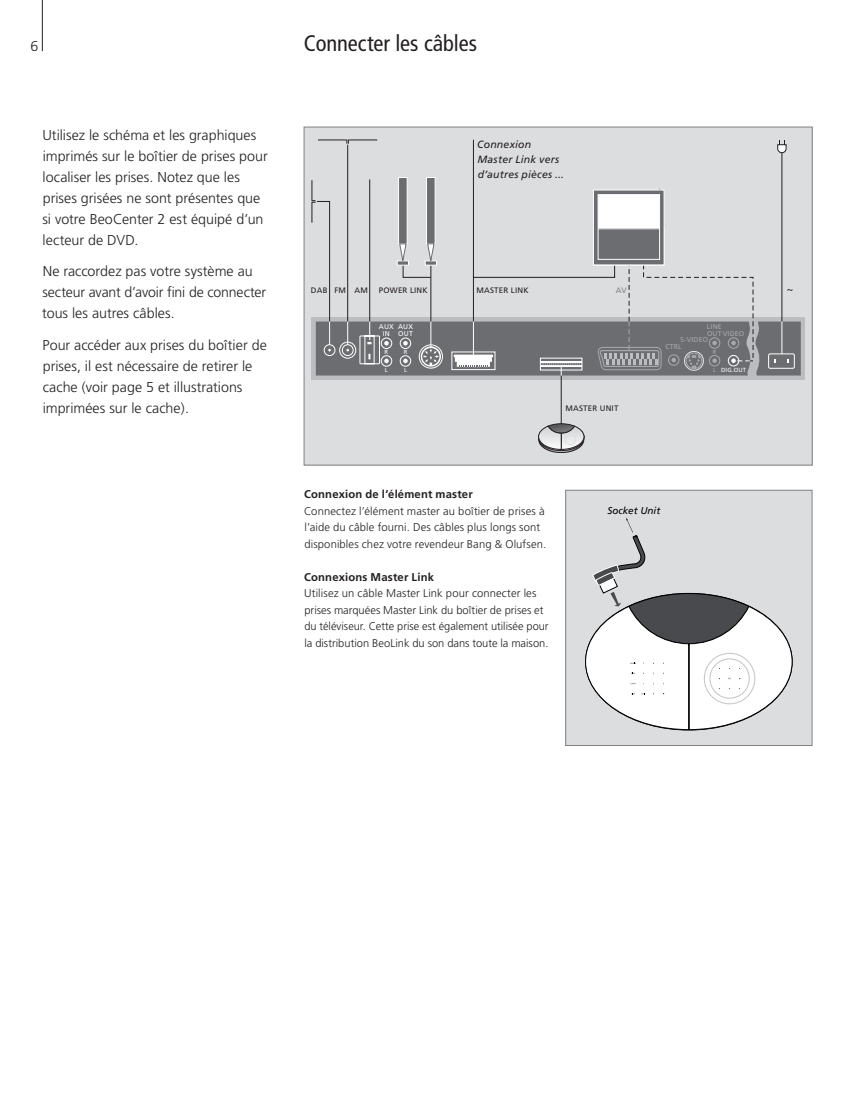
<style>
.page{position:relative;width:859px;height:1110px;background:#fff}
.page>*{position:absolute;margin:0;border:0;box-sizing:border-box;transform-origin:0 0}
.t1{font:condensed 22.5px "Frutiger";letter-spacing:-.005em;color:#231f20}
.t2{font:300 14.25px/21px "Frutiger";color:#231f20}
.t3{font:300 11.85px "Frutiger LT Com";color:#231f20}
.t4{font:300 11.25px/16.5px "Frutiger";letter-spacing:.005em;color:#231f20}
.t5{font:700 11.25px "Frutiger";letter-spacing:.015em;color:#231f20}
.t6{font:italic 10.5px/15px "Frutiger";letter-spacing:.02em;color:#231f20}
.t7{font:italic 9.9px "Frutiger LT Com";color:#000}
.t8{font:7.95px "Frutiger LT Com";letter-spacing:.025em;color:#231f20}
.t9{font:7.95px "Frutiger LT Com";color:#808285}
.t10{font:6.9px/6.4px "Frutiger LT Com";letter-spacing:.025em;color:#a8a9ad}
.t11{font:6.9px/6.3px "Frutiger LT Com";letter-spacing:.025em;color:#fff;text-align:center}
.t12{font:6px "Frutiger LT Com";letter-spacing:.025em;color:#fff}
.t13{font:6px "Frutiger LT Com";color:#a8a9ad}
.s1{color:#a8a9ad}
</style>
<div class="page">
<div style="left:304px;top:127px;width:508px;height:338px;background:#dcdddf"></div>
<svg style="left:311px;top:317px;width:494px;height:63px;background:#b4b5b8"></svg>
<hr style="left:781px;top:149px;width:1px;height:173px;background:#231f20">
<svg style="left:777px;top:140px;width:10px;height:13px"></svg>
<hr style="left:347px;top:145px;width:1px;height:177px;background:#231f20">
<hr style="left:473px;top:140px;width:1px;height:137px;background:#231f20">
<hr style="left:561px;top:375px;width:1px;height:56px;background:#231f20">
<svg style="left:538px;top:423px;width:46px;height:30px"></svg>
<svg style="left:318px;top:139px;width:59px;height:5px"></svg>
<svg style="left:311px;top:177px;width:490px;height:198px"></svg>
<div style="left:566px;top:490px;width:246px;height:255px;background:#dcdddf"></div>
<svg style="left:585px;top:518px;width:207px;height:212px"></svg>
<div style="left:566px;top:490px;width:246px;height:256px;border:1px solid #808285"></div>
<hr style="left:42px;top:0;width:1px;height:51px;background:#231f20">
<p class="t2" style="left:30px;top:36px;width:9px">6</p>
<p class="t2" style="left:42px;top:124px;width:227px">Utilisez le schéma et les graphiques imprimés sur le boîtier de prises pour localiser les prises. Notez que les prises grisées ne sont présentes que si votre BeoCenter 2 est équipé d’un lecteur de DVD.</p>
<p class="t2" style="left:42px;top:261px;width:226px">Ne raccordez pas votre système au secteur avant d’avoir fini de connecter tous les autres câbles.</p>
<p class="t2" style="left:43px;top:334px;width:226px">Pour accéder aux prises du boîtier de prises, il est nécessaire de retirer le cache (voir page 5 et illustrations imprimées sur le cache).</p>
<h1 class="t1" style="left:304px;top:30px;width:175px">Connecter les câbles</h1>
<p class="t6" style="left:477px;top:137px;width:88px">Connexion<br>Master Link vers d’autres pièces ...</p>
<p class="t8" style="left:311px;top:285px;width:58px">DAB FM AM</p>
<p class="t8" style="left:379px;top:285px;width:50px">POWER LINK</p>
<p class="t8" style="left:476px;top:285px;width:54px">MASTER LINK</p>
<p class="t3" style="left:787px;top:282px;width:9px">~</p>
<p class="t9" style="left:616px;top:285px;width:12px">AV</p>
<p class="t11" style="left:379px;top:324px;width:16px">AUX<br>IN</p>
<p class="t12" style="left:384px;top:348px;width:5px">R</p>
<p class="t12" style="left:404px;top:348px;width:5px">R</p>
<p class="t12" style="left:385px;top:366px;width:4px">L</p>
<p class="t12" style="left:404px;top:366px;width:4px">L</p>
<p class="t11" style="left:398px;top:324px;width:16px;text-align:left">AUX<br>OUT</p>
<p class="t10" style="left:707px;top:324px;width:39px">LINE<br>OUTVIDEO</p>
<p class="t13" style="left:713px;top:348px;width:5px">R</p>
<p class="t12" style="left:713px;top:366px;width:34px"><span class="s1">L</span> DIG.OUT</p>
<p class="t10" style="left:665px;top:335px;width:44px;line-height:7.5px;text-indent:15px">S-VIDEO<br>CTRL</p>
<p class="t8" style="left:565px;top:403px;width:55px">MASTER UNIT</p>
<p class="t5" style="left:304px;top:487px;width:170px">Connexion de l’élément master</p>
<p class="t4" style="left:304px;top:502px;width:244px">Connectez l’élément master au boîtier de prises à l’aide du câble fourni. Des câbles plus longs sont disponibles chez votre revendeur Bang &amp; Olufsen.</p>
<p class="t5" style="left:304px;top:570px;width:131px">Connexions Master Link</p>
<p class="t4" style="left:304px;top:585px;width:246px">Utilisez un câble Master Link pour connecter les prises marquées Master Link du boîtier de prises et du téléviseur. Cette prise est également utilisée pour la distribution BeoLink du son dans toute la maison.</p>
<p class="t7" style="left:607px;top:505px;width:54px">Socket Unit</p>
</div>
